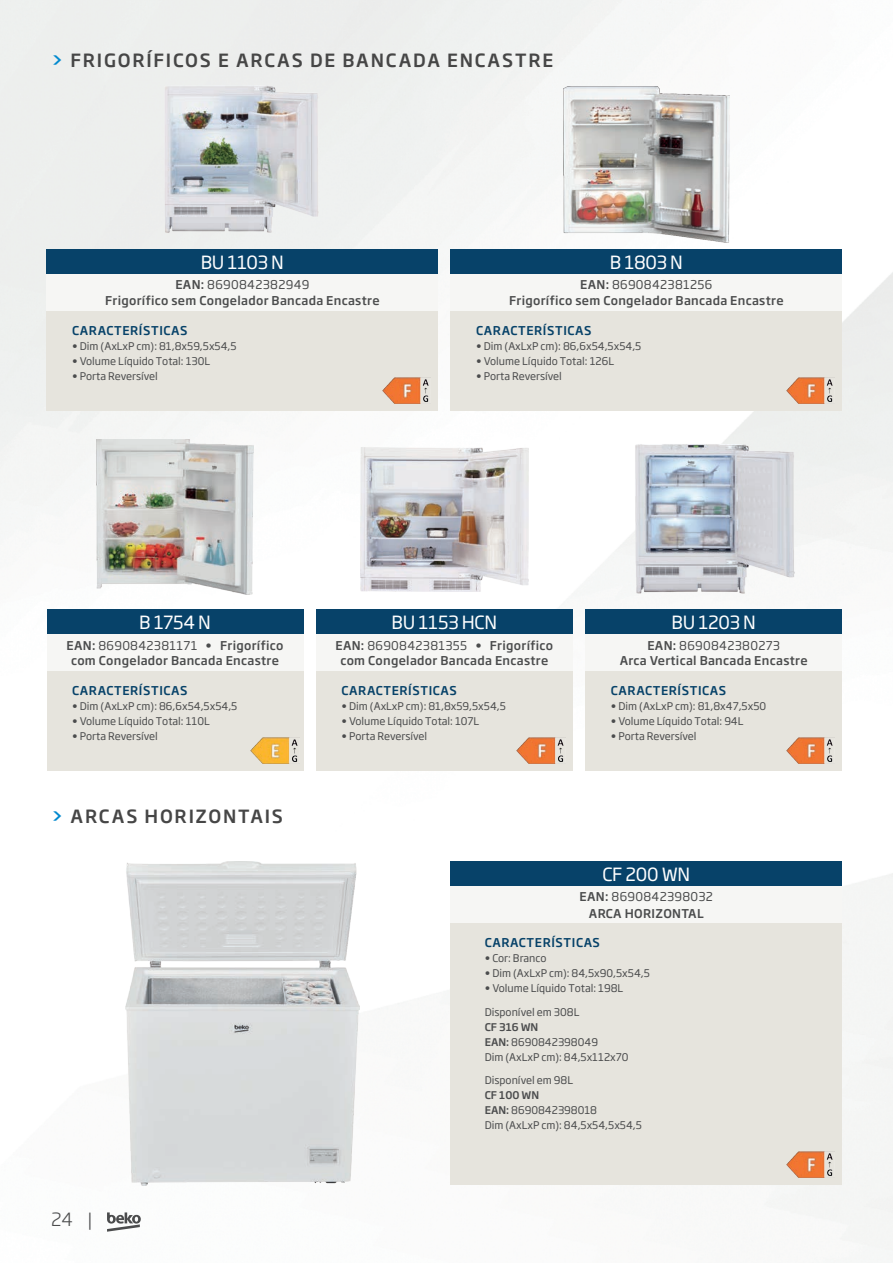
<style>
.page{position:relative;width:893px;height:1263px;background:#fff}
.page>*{position:absolute;margin:0;border:0;box-sizing:border-box;transform-origin:0 0}
.t1{font:500 18px "Soho Gothic Pro";letter-spacing:.095em;color:#464646}
.t2{font:18px "Soho Gothic Pro";letter-spacing:-.02em;color:#fff}
.t3{font:300 18px "Soho Gothic Pro";color:#4b4c4d}
.t4{font:500 12px/15px "Soho Gothic Pro";letter-spacing:.025em;color:#4b4c4d;text-align:center}
.tit{font:500 12px "Soho Gothic Pro";letter-spacing:.05em;color:#074269}
.t5{font:12px "Soho Gothic Pro";letter-spacing:.025em;color:#4b4c4d}
.test{font:10.5px/15px "Soho Gothic Pro";color:#4b4c4d}
.s1{color:#0089cf}
.s2{font-weight:500}
.s3{font-weight:400}
</style>
<div class="page">
<img style="left:0;top:0;width:893px;height:1250px">
<svg style="left:107px;top:1212px;width:34px;height:20px"></svg>
<div style="left:47px;top:311px;width:391px;height:100px;background:#e6e4dd"></div>
<div style="left:47px;top:671px;width:256px;height:100px;background:#e6e4dd"></div>
<div style="left:47px;top:249px;width:391px;height:26px;background:#074269"></div>
<div style="left:47px;top:609px;width:256px;height:26px;background:#074269"></div>
<div style="left:47px;top:275px;width:391px;height:36px;background:#f6f6f4"></div>
<div style="left:47px;top:635px;width:256px;height:36px;background:#f6f6f4"></div>
<img style="left:382px;top:377px;width:49px;height:27px">
<div style="left:585px;top:671px;width:257px;height:100px;background:#e6e4dd"></div>
<div style="left:585px;top:609px;width:257px;height:26px;background:#074269"></div>
<div style="left:585px;top:635px;width:257px;height:36px;background:#f6f6f4"></div>
<img style="left:786px;top:737px;width:49px;height:27px">
<div style="left:451px;top:311px;width:391px;height:100px;background:#e6e4dd"></div>
<div style="left:316px;top:671px;width:257px;height:100px;background:#e6e4dd"></div>
<div style="left:451px;top:249px;width:391px;height:26px;background:#074269"></div>
<div style="left:316px;top:609px;width:257px;height:26px;background:#074269"></div>
<div style="left:451px;top:275px;width:391px;height:36px;background:#f6f6f4"></div>
<div style="left:316px;top:635px;width:257px;height:36px;background:#f6f6f4"></div>
<img style="left:786px;top:377px;width:49px;height:27px">
<img style="left:517px;top:737px;width:48px;height:27px">
<img style="left:891px;top:784px;width:2px;height:205px">
<img style="left:627px;top:429px;width:173px;height:180px">
<img style="left:156px;top:69px;width:173px;height:180px">
<img style="left:97px;top:439px;width:157px;height:155px">
<img style="left:563px;top:86px;width:166px;height:159px">
<img style="left:360px;top:447px;width:168px;height:144px">
<img style="left:125px;top:861px;width:234px;height:324px">
<div style="left:451px;top:923px;width:391px;height:262px;background:#e6e4dd"></div>
<div style="left:451px;top:861px;width:391px;height:26px;background:#074269"></div>
<div style="left:451px;top:887px;width:391px;height:36px;background:#f6f6f4"></div>
<img style="left:786px;top:1151px;width:49px;height:27px">
<img style="left:251px;top:737px;width:48px;height:27px">
<p class="t1" style="left:51px;top:49px;width:504px"><span class="s1">&gt;</span> FRIGORÍFICOS E ARCAS DE BANCADA ENCASTRE</p>
<p class="t2" style="left:201px;top:251px;width:85px">BU 1103 N</p>
<p class="t2" style="left:610px;top:251px;width:75px">B 1803 N</p>
<p class="t5" style="left:175px;top:277px;width:135px"><span class="s2">EAN:</span> 8690842382949</p>
<p class="t4" style="left:105px;top:293px;width:276px">Frigorífico sem Congelador Bancada Encastre</p>
<p class="tit" style="left:72px;top:323px;width:117px">CARACTERÍSTICAS</p>
<p class="test" style="left:72px;top:339px;width:166px">• Dim (AxLxP cm): 81,8x59,5x54,5</p>
<p class="test" style="left:72px;top:354px;width:139px">• Volume Líquido Total: 130L</p>
<p class="test" style="left:72px;top:369px;width:87px">• Porta Reversível</p>
<p class="t5" style="left:580px;top:277px;width:134px"><span class="s2">EAN:</span> 8690842381256</p>
<p class="t4" style="left:509px;top:293px;width:276px">Frigorífico sem Congelador Bancada Encastre</p>
<p class="tit" style="left:476px;top:323px;width:117px">CARACTERÍSTICAS</p>
<p class="test" style="left:476px;top:339px;width:167px">• Dim (AxLxP cm): 86,6x54,5x54,5</p>
<p class="test" style="left:476px;top:354px;width:139px">• Volume Líquido Total: 126L</p>
<p class="test" style="left:476px;top:369px;width:87px">• Porta Reversível</p>
<p class="t2" style="left:139px;top:611px;width:73px">B 1754 N</p>
<p class="t4" style="left:67px;top:638px;width:218px">EAN: <span class="s3">8690842381171 •</span> Frigorífico com Congelador Bancada Encastre</p>
<p class="tit" style="left:72px;top:683px;width:117px">CARACTERÍSTICAS</p>
<p class="test" style="left:72px;top:699px;width:167px">• Dim (AxLxP cm): 86,6x54,5x54,5</p>
<p class="test" style="left:72px;top:714px;width:139px">• Volume Líquido Total: 110L</p>
<p class="test" style="left:72px;top:729px;width:87px">• Porta Reversível</p>
<p class="t1" style="left:51px;top:805px;width:233px"><span class="s1">&gt;</span> ARCAS HORIZONTAIS</p>
<h1 class="t3" style="left:51px;top:1208px;width:43px">24 |</h1>
<p class="t2" style="left:392px;top:611px;width:107px">BU 1153 HCN</p>
<p class="t4" style="left:335px;top:638px;width:219px">EAN: <span class="s3">8690842381355 •</span> Frigorífico com Congelador Bancada Encastre</p>
<p class="tit" style="left:342px;top:683px;width:117px">CARACTERÍSTICAS</p>
<p class="test" style="left:342px;top:699px;width:166px">• Dim (AxLxP cm): 81,8x59,5x54,5</p>
<p class="test" style="left:342px;top:714px;width:139px">• Volume Líquido Total: 107L</p>
<p class="test" style="left:342px;top:729px;width:87px">• Porta Reversível</p>
<p class="t2" style="left:672px;top:611px;width:86px">BU 1203 N</p>
<p class="t4" style="left:620px;top:638px;width:189px">EAN: <span class="s3">8690842380273<br></span>Arca Vertical Bancada Encastre</p>
<p class="tit" style="left:611px;top:683px;width:117px">CARACTERÍSTICAS</p>
<p class="test" style="left:611px;top:699px;width:157px">• Dim (AxLxP cm): 81,8x47,5x50</p>
<p class="test" style="left:611px;top:714px;width:134px">• Volume Líquido Total: 94L</p>
<p class="test" style="left:611px;top:729px;width:87px">• Porta Reversível</p>
<p class="t2" style="left:602px;top:863px;width:89px">CF 200 WN</p>
<p class="t5" style="left:580px;top:889px;width:135px"><span class="s2">EAN:</span> 8690842398032</p>
<p class="t4" style="left:589px;top:905px;width:116px">ARCA HORIZONTAL</p>
<p class="tit" style="left:485px;top:935px;width:117px">CARACTERÍSTICAS</p>
<p class="test" style="left:485px;top:951px;width:63px">• Cor: Branco</p>
<p class="test" style="left:485px;top:966px;width:167px">• Dim (AxLxP cm): 84,5x90,5x54,5</p>
<p class="test" style="left:485px;top:981px;width:140px">• Volume Líquido Total: 198L</p>
<p class="test" style="left:485px;top:1004px;width:115px">Disponível em 308L<br><span class="s2">CF 316 WN<br>EAN:</span> 8690842398049</p>
<p class="test" style="left:485px;top:1049px;width:145px">Dim (AxLxP cm): 84,5x112x70</p>
<p class="test" style="left:485px;top:1073px;width:114px">Disponível em 98L<br><span class="s2">CF 100 WN<br>EAN:</span> 8690842398018</p>
<p class="test" style="left:485px;top:1118px;width:159px">Dim (AxLxP cm): 84,5x54,5x54,5</p>
</div>
